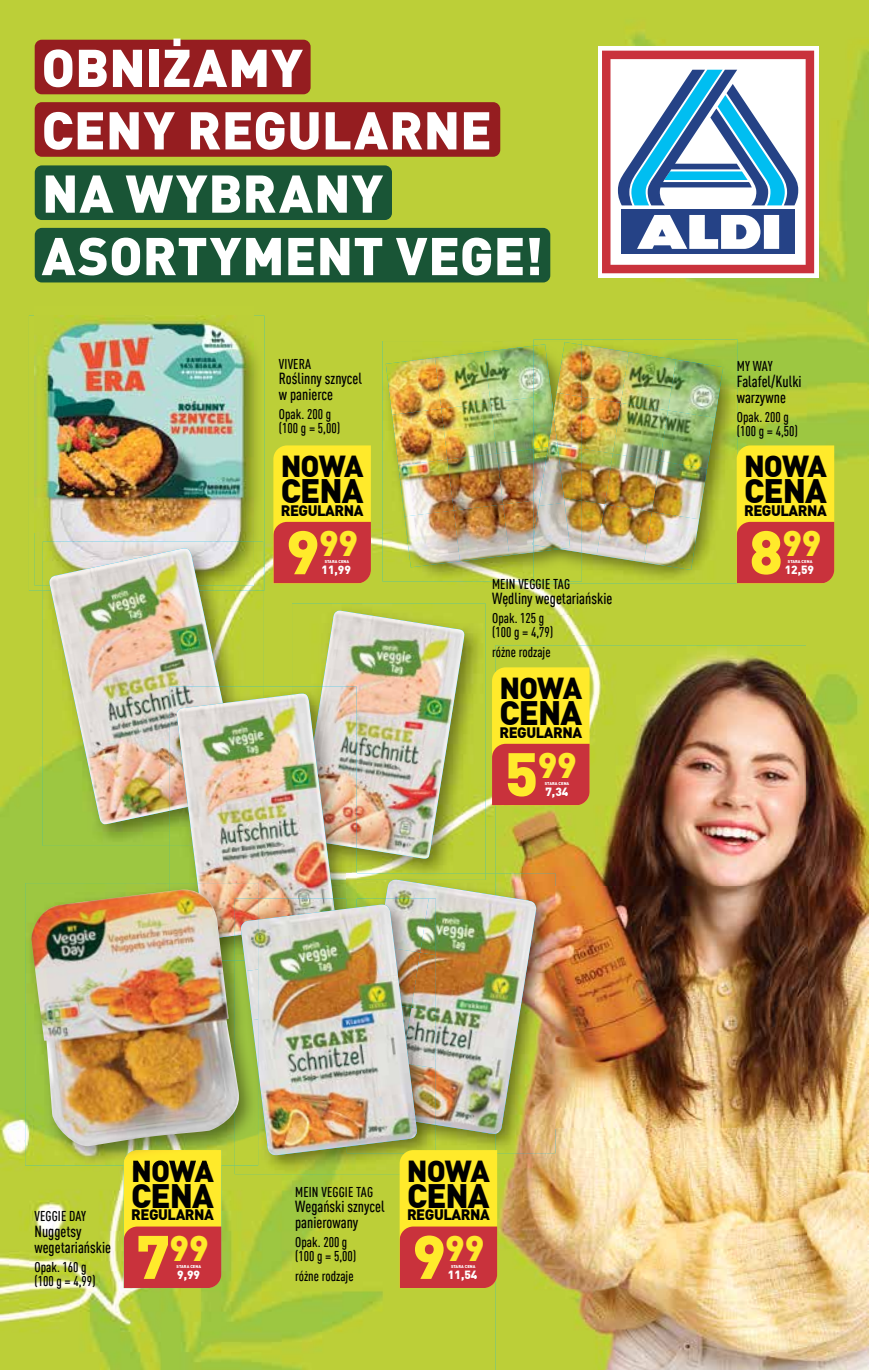
<style>
.page{position:relative;width:869px;height:1370px;background:#fff}
.page>*{position:absolute;margin:0;border:0;box-sizing:border-box;transform-origin:0 0}
.t1{font:900 52.32px "DIN Pro";letter-spacing:.005em;color:#fff}
.t2{font:900 35.18px "DIN Pro";color:#ffea2b}
.t3{font:900 33.25px "DIN Pro";letter-spacing:-.03em;color:#000}
.t4{font:900 29.75px "DIN Pro";letter-spacing:-.035em;color:#000}
.t5{font:500 condensed 15.75px/15.8px "DIN Pro";color:#000}
.t6{font:900 14.88px "DIN Pro";letter-spacing:-.03em;color:#000}
.t7{font:500 condensed 14px/14px "DIN Pro";color:#000}
.t8{font:900 11.72px "DIN Pro";color:#fff}
.t9{font:900 4.2px "DIN Pro";letter-spacing:.01em;color:#fff}
.s1{font-size:60.38px}
</style>
<div class="page">
<img style="left:0;top:0;width:868px;height:1369px">
<svg style="left:597px;top:46px;width:221px;height:231px"></svg>
<svg style="left:601px;top:51px;width:212px;height:222px"></svg>
<img style="left:495px;top:645px;width:311px;height:241px">
<img style="left:806px;top:645px;width:62px;height:724px">
<img style="left:555px;top:886px;width:251px;height:241px">
<img style="left:495px;top:1127px;width:311px;height:242px">
<img style="left:356px;top:873px;width:199px;height:280px">
<img style="left:385px;top:879px;width:151px;height:254px">
<img style="left:382px;top:341px;width:151px;height:240px">
<img style="left:385px;top:358px;width:49px;height:57px">
<img style="left:434px;top:352px;width:50px;height:56px">
<img style="left:484px;top:346px;width:49px;height:56px">
<img style="left:392px;top:408px;width:49px;height:57px">
<img style="left:441px;top:402px;width:49px;height:57px">
<img style="left:490px;top:397px;width:43px;height:56px">
<img style="left:398px;top:459px;width:49px;height:57px">
<img style="left:447px;top:453px;width:49px;height:57px">
<img style="left:496px;top:449px;width:37px;height:55px">
<img style="left:404px;top:510px;width:56px;height:57px">
<img style="left:453px;top:504px;width:56px;height:57px">
<img style="left:502px;top:500px;width:31px;height:55px">
<img style="left:533px;top:339px;width:204px;height:244px">
<img style="left:533px;top:344px;width:20px;height:103px">
<img style="left:533px;top:447px;width:26px;height:105px">
<img style="left:581px;top:345px;width:47px;height:51px">
<img style="left:620px;top:352px;width:55px;height:51px">
<img style="left:667px;top:359px;width:55px;height:59px">
<img style="left:581px;top:396px;width:39px;height:52px">
<img style="left:612px;top:403px;width:55px;height:50px">
<img style="left:659px;top:410px;width:55px;height:58px">
<img style="left:581px;top:448px;width:31px;height:52px">
<img style="left:604px;top:453px;width:55px;height:51px">
<img style="left:651px;top:461px;width:55px;height:58px">
<img style="left:581px;top:500px;width:23px;height:55px">
<img style="left:596px;top:504px;width:55px;height:58px">
<img style="left:643px;top:511px;width:55px;height:59px">
<img style="left:556px;top:342px;width:25px;height:50px">
<img style="left:553px;top:392px;width:28px;height:53px">
<img style="left:564px;top:445px;width:17px;height:53px">
<img style="left:559px;top:498px;width:22px;height:54px">
<img style="left:538px;top:412px;width:26px;height:90px">
<img style="left:533px;top:502px;width:37px;height:47px">
<img style="left:29px;top:316px;width:235px;height:274px">
<img style="left:35px;top:306px;width:219px;height:279px">
<div style="left:35px;top:165px;width:357px;height:55px;background:#195536;border-radius:7px"></div>
<div style="left:35px;top:40px;width:275px;height:54px;background:#951d20;border-radius:7px"></div>
<div style="left:35px;top:228px;width:515px;height:54px;background:#195536;border-radius:7px"></div>
<div style="left:35px;top:102px;width:465px;height:55px;background:#951d20;border-radius:7px"></div>
<img style="left:292px;top:603px;width:193px;height:270px">
<img style="left:356px;top:873px;width:129px;height:6px">
<img style="left:322px;top:610px;width:142px;height:248px">
<img style="left:43px;top:541px;width:220px;height:304px">
<img style="left:43px;top:541px;width:211px;height:44px">
<img style="left:49px;top:548px;width:170px;height:276px">
<img style="left:347px;top:879px;width:9px;height:19px">
<img style="left:292px;top:686px;width:64px;height:193px">
<svg style="left:347px;top:873px;width:9px;height:6px"></svg>
<img style="left:313px;top:686px;width:43px;height:161px">
<img style="left:170px;top:686px;width:93px;height:159px">
<img style="left:170px;top:686px;width:53px;height:124px">
<img style="left:177px;top:693px;width:156px;height:205px">
<img style="left:235px;top:1153px;width:164px;height:20px">
<img style="left:356px;top:898px;width:79px;height:255px">
<img style="left:384px;top:898px;width:36px;height:54px">
<img style="left:420px;top:898px;width:15px;height:54px">
<img style="left:394px;top:948px;width:26px;height:59px">
<img style="left:411px;top:952px;width:24px;height:55px">
<img style="left:401px;top:1006px;width:10px;height:35px">
<img style="left:406px;top:1007px;width:29px;height:61px">
<img style="left:408px;top:1063px;width:27px;height:61px">
<img style="left:334px;top:898px;width:13px;height:6px">
<svg style="left:347px;top:898px;width:9px;height:6px"></svg>
<img style="left:258px;top:898px;width:76px;height:6px">
<img style="left:258px;top:904px;width:124px;height:250px">
<svg style="left:736px;top:445px;width:97px;height:138px;background:#e69932"></svg>
<svg style="left:273px;top:445px;width:98px;height:138px;background:#e69932"></svg>
<svg style="left:492px;top:667px;width:97px;height:138px;background:#e69932"></svg>
<svg style="left:124px;top:1165px;width:97px;height:122px;background:#e38e33"></svg>
<svg style="left:399px;top:1149px;width:98px;height:138px;background:#e69a32"></svg>
<img style="left:25px;top:883px;width:210px;height:282px">
<img style="left:170px;top:883px;width:27px;height:6px">
<img style="left:197px;top:883px;width:61px;height:15px">
<img style="left:235px;top:970px;width:23px;height:195px">
<img style="left:241px;top:898px;width:17px;height:21px">
<img style="left:241px;top:919px;width:17px;height:51px">
<img style="left:246px;top:969px;width:12px;height:51px">
<img style="left:252px;top:1019px;width:6px;height:50px">
<img style="left:124px;top:1149px;width:97px;height:16px">
<img style="left:133px;top:1160px;width:81px;height:5px">
<img style="left:31px;top:889px;width:210px;height:258px">
<h1 class="t1" style="left:42px;top:26px;width:263px">OBNIŻAMY</h1>
<h1 class="t1" style="left:42px;top:89px;width:451px">CENY REGULARNE</h1>
<h1 class="t1" style="left:42px;top:152px;width:342px">NA WYBRANY</h1>
<h1 class="t1" style="left:42px;top:214px;width:502px">ASORTYMENT VEGE!</h1>
<p class="t7" style="left:279px;top:355px;width:34px">VIVERA</p>
<p class="t5" style="left:279px;top:370px;width:85px">Roślinny sznycel w panierce</p>
<p class="t7" style="left:279px;top:406px;width:63px">Opak. 200 g (100 g = 5,00)</p>
<h3 class="t4" style="left:280px;top:442px;width:84px">NOWA</h3>
<h3 class="t3" style="left:281px;top:465px;width:84px">CENA</h3>
<p class="t6" style="left:280px;top:498px;width:84px">REGULARNA</p>
<h2 class="t2" style="left:286px;top:515px;width:74px"><span class="s1">9</span>99</h2>
<p class="t9" style="left:324px;top:558px;width:26px">STARA CENA</p>
<p class="t8" style="left:321px;top:560px;width:31px">11,99</p>
<p class="t7" style="left:492px;top:575px;width:79px">MEIN VEGGIE TAG</p>
<p class="t5" style="left:492px;top:589px;width:122px">Wędliny wegetariańskie</p>
<p class="t7" style="left:492px;top:610px;width:63px">Opak. 125 g (100 g = 4,79)</p>
<p class="t7" style="left:492px;top:644px;width:60px">różne rodzaje</p>
<h3 class="t4" style="left:499px;top:664px;width:84px">NOWA</h3>
<h3 class="t3" style="left:499px;top:686px;width:84px">CENA</h3>
<p class="t6" style="left:499px;top:720px;width:84px">REGULARNA</p>
<h2 class="t2" style="left:504px;top:736px;width:74px"><span class="s1">5</span>99</h2>
<p class="t9" style="left:544px;top:780px;width:26px">STARA CENA</p>
<p class="t8" style="left:545px;top:782px;width:24px">7,34</p>
<p class="t7" style="left:736px;top:358px;width:37px">MY WAY</p>
<p class="t5" style="left:736px;top:372px;width:66px">Falafel/Kulki warzywne</p>
<p class="t7" style="left:736px;top:408px;width:63px">Opak. 200 g (100 g = 4,50)</p>
<h3 class="t4" style="left:743px;top:442px;width:84px">NOWA</h3>
<h3 class="t3" style="left:743px;top:465px;width:84px">CENA</h3>
<p class="t6" style="left:743px;top:498px;width:84px">REGULARNA</p>
<h2 class="t2" style="left:749px;top:515px;width:74px"><span class="s1">8</span>99</h2>
<p class="t9" style="left:787px;top:558px;width:26px">STARA CENA</p>
<p class="t8" style="left:784px;top:560px;width:31px">12,59</p>
<p class="t7" style="left:34px;top:1207px;width:53px">VEGGIE DAY</p>
<p class="t5" style="left:34px;top:1222px;width:78px">Nuggetsy wegetariańskie</p>
<p class="t7" style="left:34px;top:1258px;width:63px">Opak. 160 g (100 g = 4,99)</p>
<h3 class="t4" style="left:131px;top:1147px;width:84px">NOWA</h3>
<h3 class="t3" style="left:131px;top:1169px;width:84px">CENA</h3>
<p class="t6" style="left:131px;top:1202px;width:84px">REGULARNA</p>
<h2 class="t2" style="left:136px;top:1219px;width:74px"><span class="s1">7</span>99</h2>
<p class="t9" style="left:176px;top:1262px;width:26px">STARA CENA</p>
<p class="t8" style="left:177px;top:1264px;width:24px">9,99</p>
<p class="t7" style="left:295px;top:1183px;width:79px">MEIN VEGGIE TAG</p>
<p class="t5" style="left:295px;top:1197px;width:91px">Wegański sznycel panierowany</p>
<p class="t7" style="left:295px;top:1233px;width:63px">Opak. 200 g (100 g = 5,00)</p>
<p class="t7" style="left:295px;top:1268px;width:60px">różne rodzaje</p>
<h3 class="t4" style="left:407px;top:1147px;width:84px">NOWA</h3>
<h3 class="t3" style="left:407px;top:1169px;width:84px">CENA</h3>
<p class="t6" style="left:407px;top:1202px;width:84px">REGULARNA</p>
<h2 class="t2" style="left:412px;top:1219px;width:74px"><span class="s1">9</span>99</h2>
<p class="t9" style="left:451px;top:1262px;width:26px">STARA CENA</p>
<p class="t8" style="left:448px;top:1264px;width:31px">11,54</p>
</div>
